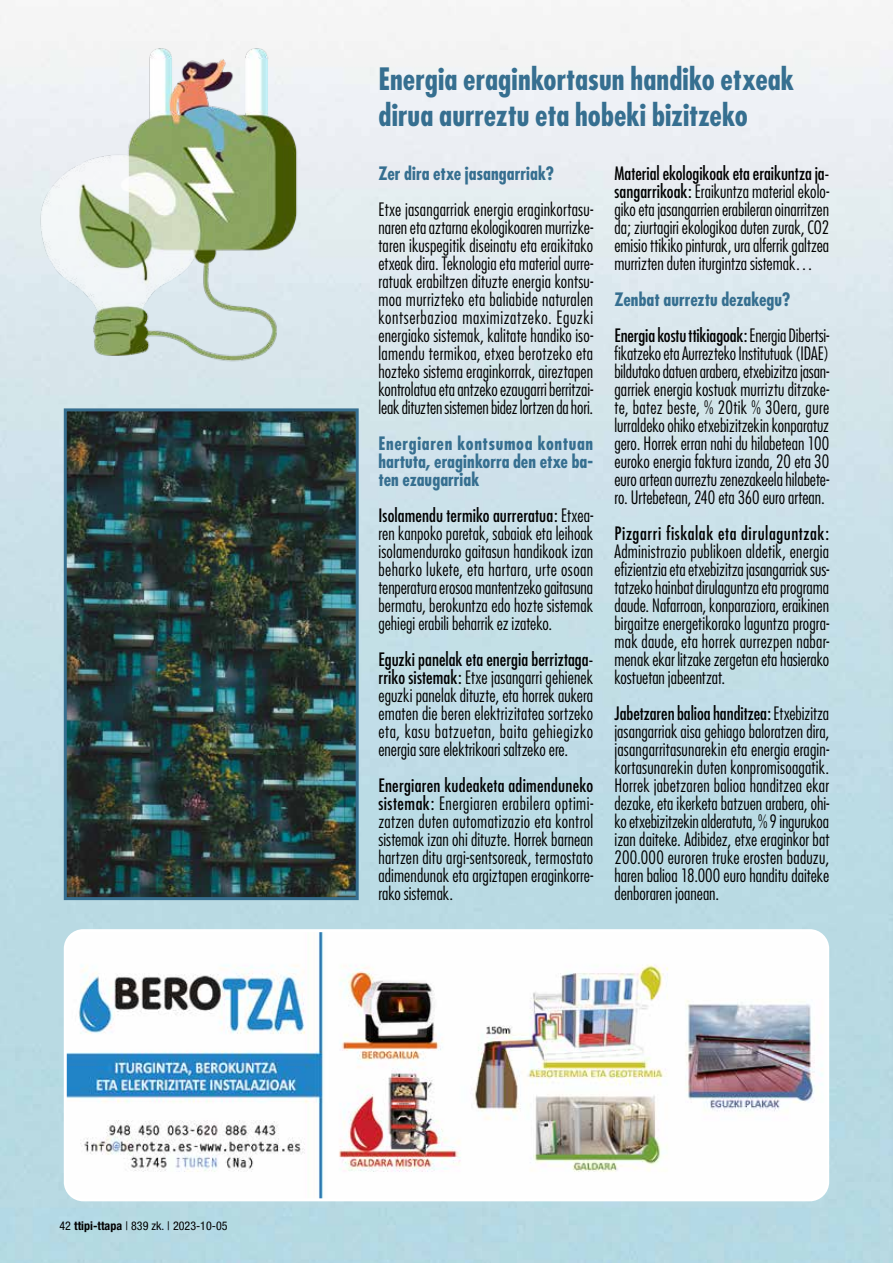
<style>
.page{position:relative;width:893px;height:1263px;background:#fff}
.page>*{position:absolute;margin:0;border:0;box-sizing:border-box;transform-origin:0 0}
.t1{font:700 condensed 30px/36px "Futura";color:#366f90}
.t2{font:300 condensed 18px/18px "Futura";color:#000;text-align:justify}
.t3{font:700 condensed 18px/18px "Futura";letter-spacing:.005em;color:#366f90;text-align:justify}
.t4{font:condensed 18px "Futura";letter-spacing:.03em;color:#000}
.t5{font:condensed 12px "Helvetica Neue";color:#000}
.s1{font-weight:700}
.s2{font-weight:400}
.s3{font-weight:400;color:#000}
.s4{font-weight:300;color:#000}
</style>
<div class="page">
<img style="left:9px;top:8px;width:326px;height:388px">
<img style="left:68px;top:412px;width:287px;height:484px">
<div style="left:64px;top:408px;width:295px;height:492px;border:3px solid #366f90"></div>
<img style="left:65px;top:931px;width:763px;height:269px">
<div style="left:64px;top:929px;width:765px;height:272px;border:3px solid #fff;border-radius:18px"></div>
<p class="t5" style="left:60px;top:1219px;width:170px">42 <span class="s1">ttipi-ttapa</span> | 839 zk. | 2023-10-05</p>
<h1 class="t1" style="left:378px;top:61px;width:417px">Energia eraginkortasun handiko etxeak dirua aurreztu eta hobeki bizitzeko</h1>
<p class="t3" style="left:378px;top:164px;width:177px">Zer dira etxe jasangarriak?</p>
<p class="t2" style="left:378px;top:200px;width:216px">Etxe jasangarriak energia eraginkortasu&shy;naren eta aztarna ekologikoaren murrizke&shy;taren ikuspegitik diseinatu eta eraikitako etxeak dira. Teknologia eta material aurre&shy;ratuak erabiltzen dituzte energia kontsu&shy;moa murrizteko eta baliabide naturalen kontserbazioa maximizatzeko. Eguzki energiako sistemak, kalitate handiko iso&shy;lamendu termikoa, etxea berotzeko eta hozteko sistema eraginkorrak, aireztapen kontrolatua eta antzeko ezaugarri berritzai&shy;leak dituzten sistemen bidez lortzen da hori.</p>
<p class="t3" style="left:378px;top:434px;width:216px">Energiaren kontsumoa kontuan hartuta, eraginkorra den etxe ba&shy;ten ezaugarriak</p>
<p class="t2" style="left:378px;top:506px;width:216px"><span class="s2">Isolamendu termiko aurreratua:</span> Etxea&shy;ren kanpoko paretak, sabaiak eta leihoak isolamendurako gaitasun handikoak izan beharko lukete, eta hartara, urte osoan tenperatura erosoa mantentzeko gaitasuna bermatu, berokuntza edo hozte sistemak gehiegi erabili beharrik ez izateko.</p>
<p class="t2" style="left:378px;top:650px;width:216px"><span class="s2">Eguzki panelak eta energia berriztaga&shy;rriko sistemak:</span> Etxe jasangarri gehienek eguzki panelak dituzte, eta horrek aukera ematen die beren elektrizitatea sortzeko eta, kasu batzuetan, baita gehiegizko energia sare elektrikoari saltzeko ere.</p>
<p class="t2" style="left:378px;top:776px;width:216px"><span class="s2">Energiaren kudeaketa adimenduneko sistemak:</span> Energiaren erabilera optimi&shy;zatzen duten automatizazio eta kontrol sistemak izan ohi dituzte. Horrek barnean hartzen ditu argi-sentsoreak, termostato adimendunak eta argiztapen eraginkorre&shy;rako sistemak.</p>
<p class="t2" style="left:614px;top:164px;width:216px"><span class="s2">Material ekologikoak eta eraikuntza ja&shy;sangarrikoak:</span> Eraikuntza material ekolo&shy;giko eta jasangarrien erabileran oinarritzen da; ziurtagiri ekologikoa duten zurak, CO2 emisio ttikiko pinturak, ura alferrik galtzea murrizten duten iturgintza sistemak…</p>
<p class="t3" style="left:614px;top:281px;width:216px;line-height:36px">Zenbat aurreztu dezakegu?<br><span class="s3">Energia kostu ttikiagoak:</span> <span class="s4">Energia Dibertsi-</span></p>
<p class="t2" style="left:614px;top:344px;width:216px">fikatzeko eta Aurrezteko Institutuak (IDAE) bildutako datuen arabera, etxebizitza jasan&shy;garriek energia kostuak murriztu ditzake&shy;te, batez beste, % 20tik % 30era, gure lurraldeko ohiko etxebizitzekin konparatuz gero. Horrek erran nahi du hilabetean 100 euroko energia faktura izanda, 20 eta 30 euro artean aurreztu zenezakeela hilabete&shy;ro. Urtebetean, 240 eta 360 euro artean.</p>
<p class="t4" style="left:614px;top:522px;width:216px">Pizgarri fiskalak eta dirulaguntzak:</p>
<p class="t2" style="left:614px;top:542px;width:216px">Administrazio publikoen aldetik, energia efizientzia eta etxebizitza jasangarriak sus&shy;tatzeko hainbat dirulaguntza eta programa daude. Nafarroan, konparaziora, eraikinen birgaitze energetikorako laguntza progra&shy;mak daude, eta horrek aurrezpen nabar&shy;menak ekar litzake zergetan eta hasierako kostuetan jabeentzat.</p>
<p class="t2" style="left:614px;top:704px;width:216px"><span class="s2">Jabetzaren balioa handitzea:</span> Etxebizitza jasangarriak aisa gehiago baloratzen dira, jasangarritasunarekin eta energia eragin&shy;kortasunarekin duten konpromisoagatik.<br>Horrek jabetzaren balioa handitzea ekar dezake, eta ikerketa batzuen arabera, ohi&shy;ko etxebizitzekin alderatuta, % 9 ingurukoa izan daiteke. Adibidez, etxe eraginkor bat 200.000 euroren truke erosten baduzu, haren balioa 18.000 euro handitu daiteke denboraren joanean.</p>
</div>
